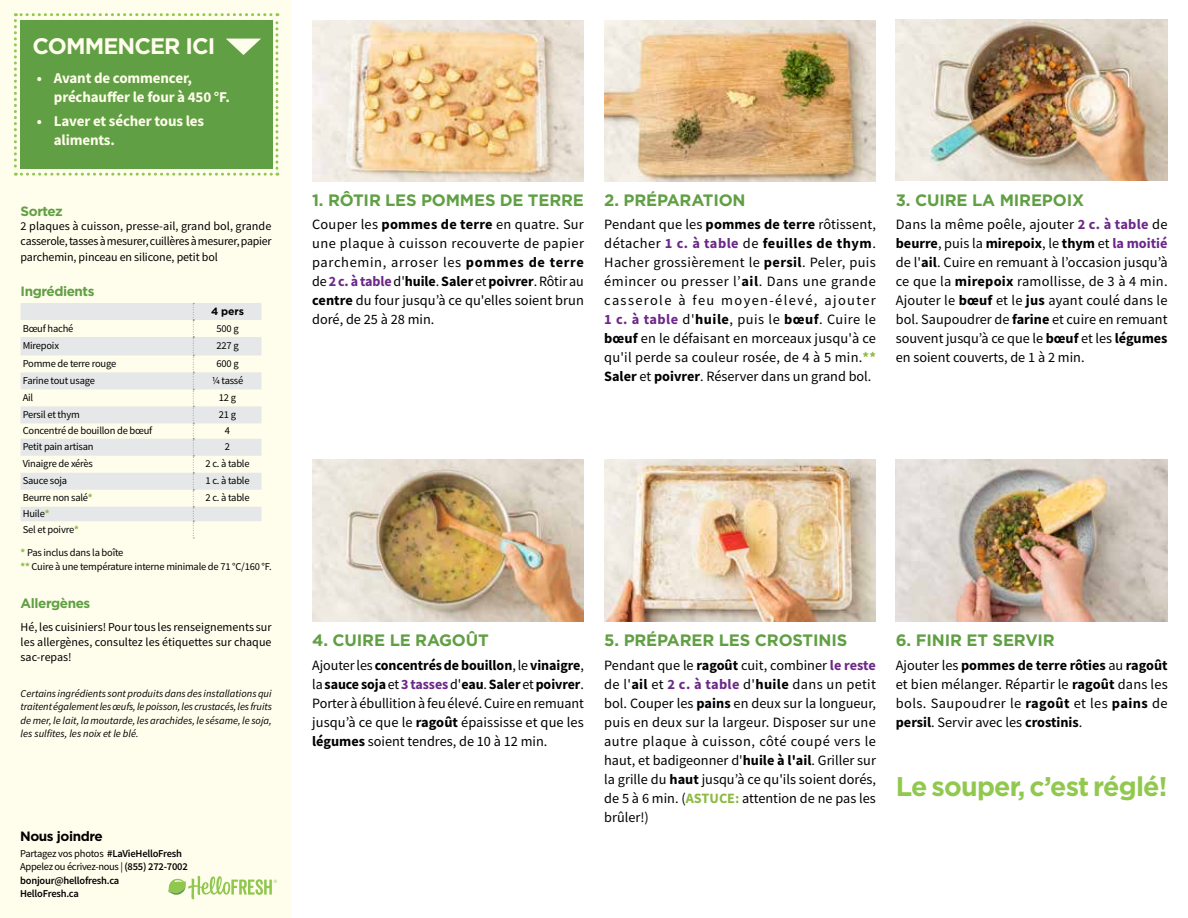
<style>
.page{position:relative;width:1188px;height:918px;background:#fff}
.page>*{position:absolute;margin:0;border:0;box-sizing:border-box;transform-origin:0 0}
.t1{font:700 27px "Gotham";letter-spacing:-.03em;color:#91c84e}
.t2{font:700 22.5px "Gotham";letter-spacing:-.04em;color:#fffdec}
.t3{font:700 16.5px "Gotham";letter-spacing:-.01em;color:#609f43}
.t4{font:700 15px/19.2px "Source Sans Pro";letter-spacing:-.01em;color:#fffdec}
.t5{font:14.25px/19px "Source Sans Pro";color:#000;text-align:justify}
.t6{font:700 13.5px "Gotham";letter-spacing:-.03em;color:#609f43}
.t7{font:700 13.5px "Gotham";letter-spacing:-.03em;color:#000}
.t8{font:12px/15.3px "Source Sans Pro";letter-spacing:-.01em;color:#000;text-align:justify}
.t9{font:10.5px/15.8px "Source Sans Pro";letter-spacing:-.02em;color:#000}
.t10{font:italic 10.5px/13.5px "Source Sans Pro";color:#000;text-align:justify}
.t11{font:600 10.5px/13.5px "Source Sans Pro";letter-spacing:-.02em;color:#000}
.t12{font:700 10.5px "Gotham";color:#000}
.s1{font-weight:700;color:#8cba42}
.s2{font-weight:400}
.s3{font-weight:700}
.s4{font-weight:700;color:#6c2888}
</style>
<div class="page">
<div style="left:0;top:0;width:292px;height:918px;background:#fffdec"></div>
<svg style="left:21px;top:303px;width:240px;height:218px;fill:#e6e7e8"></svg>
<svg style="left:193px;top:303px;width:1px;height:236px"></svg>
<svg style="left:168px;top:876px;width:109px;height:23px"></svg>
<svg style="left:14px;top:13px;width:264px;height:163px;background:#71a955"></svg>
<img style="left:312px;top:459px;width:272px;height:162px">
<img style="left:604px;top:459px;width:272px;height:162px">
<img style="left:896px;top:459px;width:271px;height:162px">
<img style="left:896px;top:20px;width:272px;height:160px">
<img style="left:604px;top:20px;width:272px;height:161px">
<img style="left:312px;top:20px;width:272px;height:161px">
<h2 class="t2" style="left:33px;top:31px;width:184px">COMMENCER ICI</h2>
<p class="t4" style="left:54px;top:68px;width:178px;text-indent:-17px">• Avant de commencer, préchauffer le four à 450 °F.</p>
<p class="t4" style="left:54px;top:111px;width:152px;text-indent:-17px">• Laver et sécher tous les aliments.</p>
<p class="t6" style="left:21px;top:202px;width:44px">Sortez</p>
<p class="t8" style="left:21px;top:218px;width:253px">2 plaques à cuisson, presse-ail, grand bol, grande casserole, tasses à mesurer, cuillères à mesurer, papier parchemin, pinceau en silicone, petit bol</p>
<p class="t6" style="left:21px;top:282px;width:75px">Ingrédients</p>
<p class="t12" style="left:211px;top:304px;width:34px">4 pers</p>
<p class="t9" style="left:23px;top:320px;width:52px">Bœuf haché</p>
<p class="t9" style="left:216px;top:320px;width:24px">500 g</p>
<p class="t9" style="left:23px;top:338px;width:38px">Mirepoix</p>
<p class="t9" style="left:216px;top:338px;width:24px">227 g</p>
<p class="t9" style="left:23px;top:355px;width:95px">Pomme de terre rouge</p>
<p class="t9" style="left:216px;top:355px;width:24px">600 g</p>
<p class="t9" style="left:23px;top:372px;width:74px">Farine tout usage</p>
<p class="t9" style="left:212px;top:372px;width:33px">1/4 tassé</p>
<p class="t9" style="left:23px;top:389px;width:12px">Ail</p>
<p class="t9" style="left:219px;top:389px;width:19px">12 g</p>
<p class="t9" style="left:23px;top:407px;width:59px">Persil et thym</p>
<p class="t9" style="left:219px;top:407px;width:19px">21 g</p>
<p class="t9" style="left:23px;top:423px;width:131px">Concentré de bouillon de bœuf</p>
<p class="t9" style="left:225px;top:423px;width:7px">4</p>
<p class="t9" style="left:23px;top:439px;width:72px">Petit pain artisan</p>
<p class="t9" style="left:225px;top:439px;width:7px">2</p>
<p class="t9" style="left:23px;top:456px;width:72px">Vinaigre de xérès</p>
<p class="t9" style="left:206px;top:456px;width:46px">2 c. à table</p>
<p class="t9" style="left:23px;top:473px;width:46px">Sauce soja</p>
<p class="t9" style="left:206px;top:473px;width:46px">1 c. à table</p>
<p class="t9" style="left:23px;top:490px;width:72px">Beurre non salé<span class="s1">*</span></p>
<p class="t9" style="left:206px;top:490px;width:46px">2 c. à table</p>
<p class="t9" style="left:23px;top:506px;width:58px">Huile<span class="s1">*<br></span>Sel et poivre<span class="s1">*</span></p>
<p class="t9" style="left:21px;top:546px;width:253px;line-height:13.6px"><span class="s1">*</span> Pas inclus dans la boîte<br><span class="s1">**</span> Cuire à une température interne minimale de 71 °C/160 °F.</p>
<p class="t6" style="left:21px;top:595px;width:71px">Allergènes</p>
<p class="t8" style="left:21px;top:619px;width:253px">Hé, les cuisiniers! Pour tous les renseignements sur les allergènes, consultez les étiquettes sur chaque sac-repas!</p>
<p class="t10" style="left:21px;top:686px;width:253px">Certains ingrédients sont produits dans des installations qui traitent également les œufs, le poisson, les crustacés, les fruits de mer, le lait, la moutarde, les arachides, le sésame, le soja, les sulfites, les noix et le blé.</p>
<p class="t7" style="left:20px;top:827px;width:84px">Nous joindre</p>
<p class="t11" style="left:20px;top:847px;width:169px"><span class="s2">Partagez vos photos</span> #LaVieHelloFresh<br><span class="s2">Appelez ou écrivez-nous |</span> (855) 272-7002 bonjour@hellofresh.ca<br>HelloFresh.ca</p>
<p class="t3" style="left:312px;top:189px;width:273px">1. RÔTIR LES POMMES DE TERRE</p>
<p class="t5" style="left:312px;top:215px;width:273px">Couper les <span class="s3">pommes de terre</span> en quatre. Sur une plaque à cuisson recouverte de papier parchemin, arroser les <span class="s3">pommes de terre </span>de <span class="s4">2 c. à table</span> d'<span class="s3">huile</span>. <span class="s3">Saler</span> et <span class="s3">poivrer</span>. Rôtir au <span class="s3">centre</span> du four jusqu’à ce qu'elles soient brun doré, de 25 à 28 min.</p>
<p class="t3" style="left:604px;top:189px;width:143px">2. PRÉPARATION</p>
<p class="t5" style="left:604px;top:215px;width:273px">Pendant que les <span class="s3">pommes de terre</span> rôtissent, détacher <span class="s4">1 c. à table</span> de <span class="s3">feuilles de thym</span>.<br>Hacher grossièrement le <span class="s3">persil</span>. Peler, puis émincer ou presser l’<span class="s3">ail</span>. Dans une grande casserole à feu moyen-élevé, ajouter <span class="s4">1 c. à table</span> d'<span class="s3">huile</span>, puis le <span class="s3">bœuf</span>. Cuire le <span class="s3">bœuf</span> en le défaisant en morceaux jusqu'à ce qu'il perde sa couleur rosée, de 4 à 5 min.<span class="s1">** </span><span class="s3">Saler</span> et <span class="s3">poivrer</span>. Réserver dans un grand bol.</p>
<p class="t3" style="left:896px;top:189px;width:190px">3. CUIRE LA MIREPOIX</p>
<p class="t5" style="left:896px;top:215px;width:273px">Dans la même poêle, ajouter <span class="s4">2 c. à table</span> de <span class="s3">beurre</span>, puis la <span class="s3">mirepoix</span>, le <span class="s3">thym</span> et <span class="s4">la moitié </span>de l'<span class="s3">ail</span>. Cuire en remuant à l’occasion jusqu’à ce que la <span class="s3">mirepoix</span> ramollisse, de 3 à 4 min.<br>Ajouter le <span class="s3">bœuf</span> et le <span class="s3">jus</span> ayant coulé dans le bol. Saupoudrer de <span class="s3">farine</span> et cuire en remuant souvent jusqu’à ce que le <span class="s3">bœuf</span> et les <span class="s3">légumes </span>en soient couverts, de 1 à 2 min.</p>
<p class="t3" style="left:312px;top:629px;width:178px">4. CUIRE LE RAGOÛT</p>
<p class="t5" style="left:312px;top:655px;width:273px">Ajouter les <span class="s3">concentrés de bouillon</span>, le <span class="s3">vinaigre</span>, la <span class="s3">sauce soja</span> et <span class="s4">3 tasses</span> d'<span class="s3">eau</span>. <span class="s3">Saler</span> et <span class="s3">poivrer</span>.<br>Porter à ébullition à feu élevé. Cuire en remuant jusqu’à ce que le <span class="s3">ragoût</span> épaississe et que les <span class="s3">légumes</span> soient tendres, de 10 à 12 min.</p>
<p class="t3" style="left:604px;top:629px;width:245px">5. PRÉPARER LES CROSTINIS</p>
<p class="t5" style="left:604px;top:655px;width:273px">Pendant que le <span class="s3">ragoût</span> cuit, combiner <span class="s4">le reste </span>de l'<span class="s3">ail</span> et <span class="s4">2 c. à table</span> d'<span class="s3">huile</span> dans un petit bol. Couper les <span class="s3">pains</span> en deux sur la longueur, puis en deux sur la largeur. Disposer sur une autre plaque à cuisson, côté coupé vers le haut, et badigeonner d'<span class="s3">huile à l'ail</span>. Griller sur la grille du <span class="s3">haut</span> jusqu’à ce qu'ils soient dorés, de 5 à 6 min. (<span class="s1">ASTUCE:</span> attention de ne pas les brûler!)</p>
<p class="t3" style="left:896px;top:629px;width:161px">6. FINIR ET SERVIR</p>
<p class="t5" style="left:896px;top:655px;width:273px">Ajouter les <span class="s3">pommes de terre rôties</span> au <span class="s3">ragoût </span>et bien mélanger. Répartir le <span class="s3">ragoût</span> dans les bols. Saupoudrer le <span class="s3">ragoût</span> et les <span class="s3">pains</span> de <span class="s3">persil</span>. Servir avec les <span class="s3">crostinis</span>.</p>
<h1 class="t1" style="left:896px;top:768px;width:273px">Le souper, c’est réglé!</h1>
</div>
